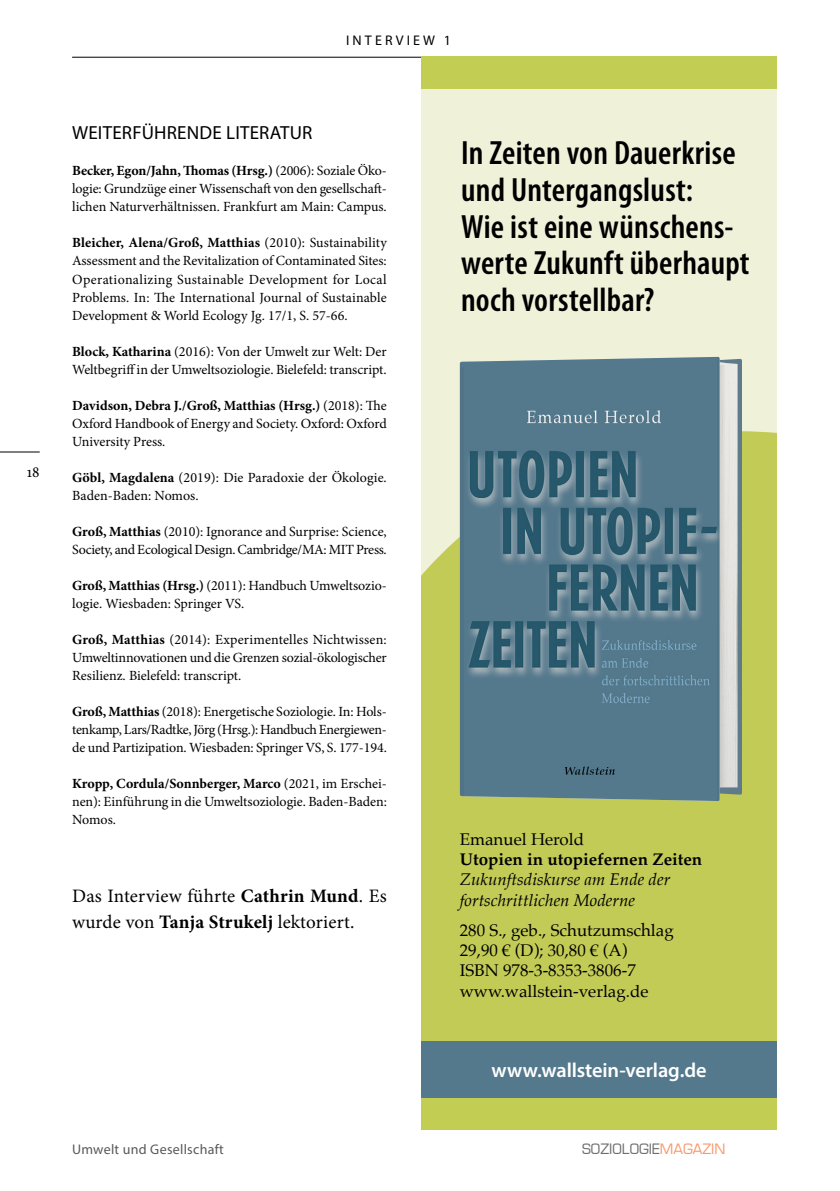
<style>
.page{position:relative;width:840px;height:1191px;background:#fff}
.page>*{position:absolute;margin:0;border:0;box-sizing:border-box;transform-origin:0 0}
.t1{font:600 condensed 33.8px/37px "Myriad Pro";letter-spacing:.005em;color:#000}
.t2{font:600 20.4px "Myriad Pro";letter-spacing:-.005em;color:#fff}
.t3{font:19px/26px "Minion Pro";letter-spacing:.01em;color:#000}
.t4{font:19px "Myriad Pro";letter-spacing:.01em;color:#000}
.t5{font:17px/20.4px "Palatino";color:#000}
.t6{font:italic 17px/20.4px "Palatino";color:#000}
.t7{font:700 17px "Palatino";color:#000}
.t8{font:16px "Minion Pro";color:#000}
.t9{font:14px/18px "Minion Pro";letter-spacing:-.005em;color:#000;text-align:justify}
.t10{font:14px "Myriad Pro";letter-spacing:.02em;color:#58595b}
.t11{font:500 14px "Eurostile";color:#6d6e71}
.t12{font:14px "Myriad Pro";letter-spacing:.22em;color:#000}
.s1{font-weight:700}
.s2{color:#f79a6c}
</style>
<div class="page">
<hr style="left:0;top:451px;width:40px;height:1px;background:#000">
<hr style="left:72px;top:57px;width:653px;height:1px;background:#000">
<div style="left:421px;top:56px;width:355px;height:1074px;background:#c2cd54"></div>
<div style="left:421px;top:89px;width:355px;height:984px;background:#f0f1d9"></div>
<div style="left:421px;top:431px;width:355px;height:609px;background:#c2cb55"></div>
<svg style="left:719px;top:359px;width:22px;height:435px"></svg>
<img style="left:459px;top:357px;width:260px;height:444px">
<svg style="left:459px;top:367px;width:4px;height:429px;background:#6c8989"></svg>
<hr style="left:716px;top:357px;width:3px;height:443px;background:#919396">
<div style="left:421px;top:1040px;width:355px;height:57px;background:#54798d"></div>
<p class="t8" style="left:27px;top:461px;width:14px">18</p>
<p class="t12" style="left:346px;top:32px;width:106px">INTERVIEW 1</p>
<h3 class="t4" style="left:72px;top:121px;width:242px">WEITERFÜHRENDE LITERATUR</h3>
<p class="t9" style="left:72px;top:162px;width:316px"><span class="s1">Becker, Egon/Jahn, Thomas (Hrsg.)</span> (2006): Soziale Öko&shy;logie: Grundzüge einer Wissenschaft von den gesellschaft&shy;lichen Naturverhältnissen. Frankfurt am Main: Campus.</p>
<p class="t9" style="left:72px;top:234px;width:316px"><span class="s1">Bleicher, Alena/Groß, Matthias</span> (2010): Sustainability Assessment and the Revitalization of Contaminated Sites:<br>Operationalizing Sustainable Development for Local Problems. In: The International Journal of Sustainable Development &amp; World Ecology Jg. 17/1, S. 57-66.</p>
<p class="t9" style="left:72px;top:342px;width:316px"><span class="s1">Block, Katharina</span> (2016): Von der Umwelt zur Welt: Der<br>Weltbegriff in der Umweltsoziologie. Bielefeld: transcript.</p>
<p class="t9" style="left:72px;top:396px;width:316px"><span class="s1">Davidson, Debra J./Groß, Matthias (Hrsg.)</span> (2018): The Oxford Handbook of Energy and Society. Oxford: Oxford University Press.</p>
<p class="t9" style="left:72px;top:468px;width:316px"><span class="s1">Göbl, Magdalena</span> (2019): Die Paradoxie der Ökologie.<br>Baden-Baden: Nomos.</p>
<p class="t9" style="left:72px;top:522px;width:316px"><span class="s1">Groß, Matthias</span> (2010): Ignorance and Surprise: Science,<br>Society, and Ecological Design. Cambridge/MA: MIT Press.</p>
<p class="t9" style="left:72px;top:576px;width:316px"><span class="s1">Groß, Matthias (Hrsg.)</span> (2011): Handbuch Umweltsozio&shy;logie. Wiesbaden: Springer VS.</p>
<p class="t9" style="left:72px;top:630px;width:316px"><span class="s1">Groß, Matthias</span> (2014): Experimentelles Nichtwissen:<br>Umweltinnovationen und die Grenzen sozial-ökologischer Resilienz. Bielefeld: transcript.</p>
<p class="t9" style="left:72px;top:702px;width:316px"><span class="s1">Groß, Matthias</span> (2018): Energetische Soziologie. In: Hols&shy;tenkamp, Lars/Radtke, Jörg (Hrsg.): Handbuch Energiewen&shy;de und Partizipation. Wiesbaden: Springer VS, S. 177-194.</p>
<p class="t9" style="left:72px;top:774px;width:316px"><span class="s1">Kropp, Cordula/Sonnberger, Marco</span> (2021, im Erschei&shy;nen): Einführung in die Umweltsoziologie. Baden-Baden:<br>Nomos.</p>
<h3 class="t3" style="left:72px;top:882px;width:316px">Das Interview führte <span class="s1">Cathrin Mund</span>. Es wurde von <span class="s1">Tanja Strukelj</span> lektoriert.</h3>
<h1 class="t1" style="left:461px;top:133px;width:290px">In Zeiten von Dauerkrise und Untergangslust:<br>Wie ist eine wünschens&shy;werte Zukunft überhaupt noch vorstellbar?</h1>
<p class="t5" style="left:459px;top:828px;width:126px">Emanuel Herold</p>
<p class="t7" style="left:459px;top:845px;width:244px">Utopien in utopiefernen Zeiten</p>
<p class="t6" style="left:459px;top:869px;width:212px">Zukunftsdiskurse am Ende der fortschrittlichen Moderne</p>
<p class="t5" style="left:459px;top:919px;width:215px">280 S., geb., Schutzumschlag<br>29,90 € (D); 30,80 € (A)<br>ISBN 978-3-8353-3806-7 www.wallstein-verlag.de</p>
<h2 class="t2" style="left:491px;top:1056px;width:217px">www.wallstein-verlag.de</h2>
<p class="t10" style="left:72px;top:1141px;width:153px">Umwelt und Gesellschaft</p>
<p class="t11" style="left:581px;top:1140px;width:145px">SOZIOLOGIE<span class="s2">MAGAZIN</span></p>
</div>
